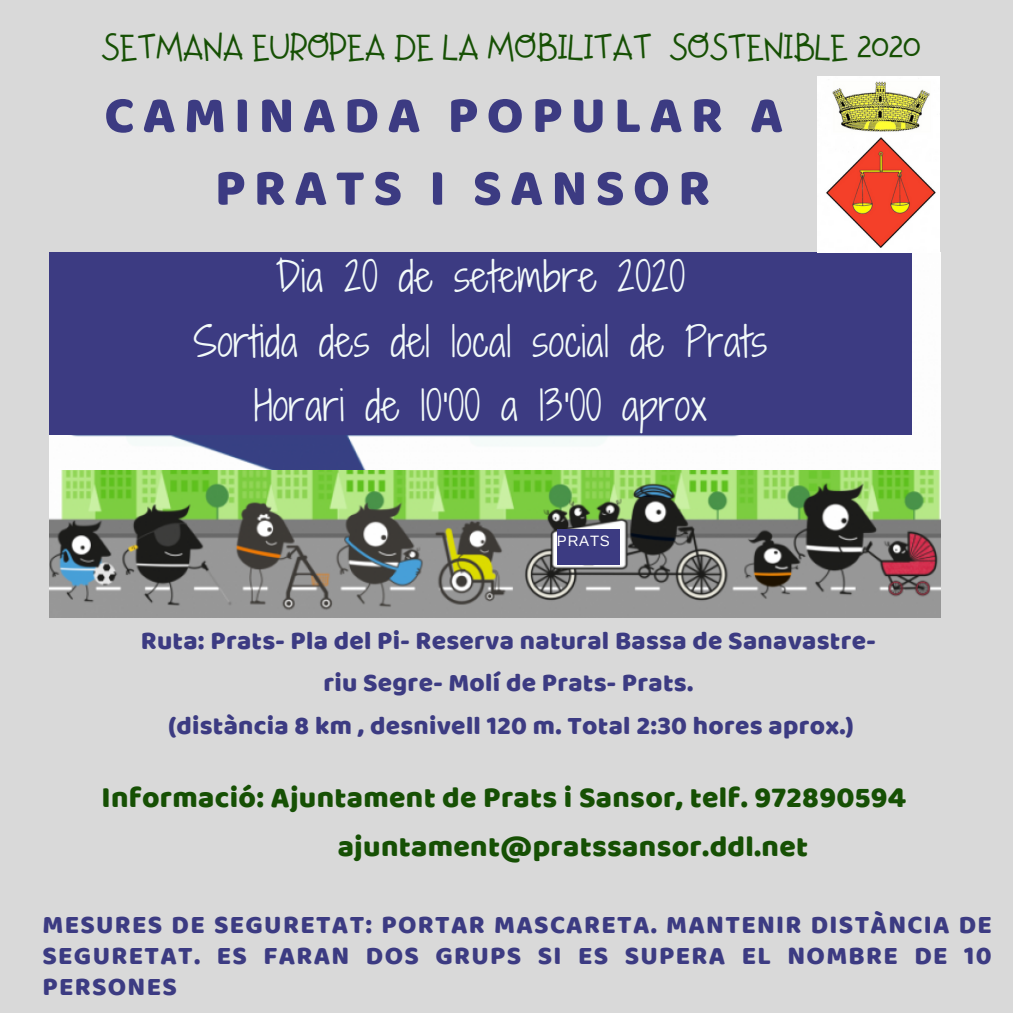
<style>
.page{position:relative;width:1013px;height:1013px;background:#fff}
.page>*{position:absolute;margin:0;border:0;box-sizing:border-box;transform-origin:0 0}
.t1{font:52.5px/72.8px "Baloo";letter-spacing:.16em;color:#3c3b82}
.t2{font:40px/64.8px "Shadows Into Light Two";letter-spacing:.01em;color:#f2faf9;text-align:center}
.t3{font:35px "Apple Juice";color:#165004}
.t4{font:30px/48.8px "Baloo";letter-spacing:.01em;color:#165004}
.t5{font:26.25px/42.8px "Baloo";letter-spacing:.01em;color:#3c3b82;text-align:center}
.t6{font:15px "Arimo";letter-spacing:.05em;color:#fff}
</style>
<div class="page">
<div style="left:0;top:0;width:1012px;height:1012px;background:#d9d9d9"></div>
<img style="left:49px;top:252px;width:891px;height:219px">
<div style="left:49px;top:252px;width:862px;height:183px;background:#3c3b82"></div>
<img style="left:49px;top:471px;width:891px;height:146px">
<div style="left:557px;top:529px;width:62px;height:36px;background:#3c3b82"></div>
<img style="left:817px;top:77px;width:122px;height:175px">
<h3 class="t3" style="left:101px;top:26px;width:821px">SETMANA EUROPEA DE LA MOBILITAT SOSTENIBLE 2020</h3>
<h1 class="t1" style="left:215px;top:77px;width:569px;text-indent:-111px">CAMINADA POPULAR A<br>PRATS I SANSOR</h1>
<h2 class="t2" style="left:193px;top:244px;width:575px">Dia 20 de setembre 2020<br>Sortida des del local social de Prats<br>Horari de 10'00 a 13'00 aprox</h2>
<p class="t6" style="left:557px;top:533px;width:54px">PRATS</p>
<p class="t5" style="left:141px;top:618px;width:736px">Ruta: Prats- Pla del Pi- Reserva natural Bassa de Sanavastre&shy;riu Segre- Molí de Prats- Prats.<br>(distància 8 km , desnivell 120 m. Total 2:30 hores aprox.)</p>
<p class="t4" style="left:338px;top:772px;width:570px;text-indent:-236px">Informació: Ajuntament de Prats i Sansor, telf. 972890594 ajuntament@pratssansor.ddl.net</p>
<p class="t5" style="left:42px;top:908px;width:951px;line-height:31px;text-align:justify">MESURES DE SEGURETAT: PORTAR MASCARETA. MANTENIR DISTÀNCIA DE SEGURETAT. ES FARAN DOS GRUPS SI ES SUPERA EL NOMBRE DE 10<br>PERSONES</p>
</div>
